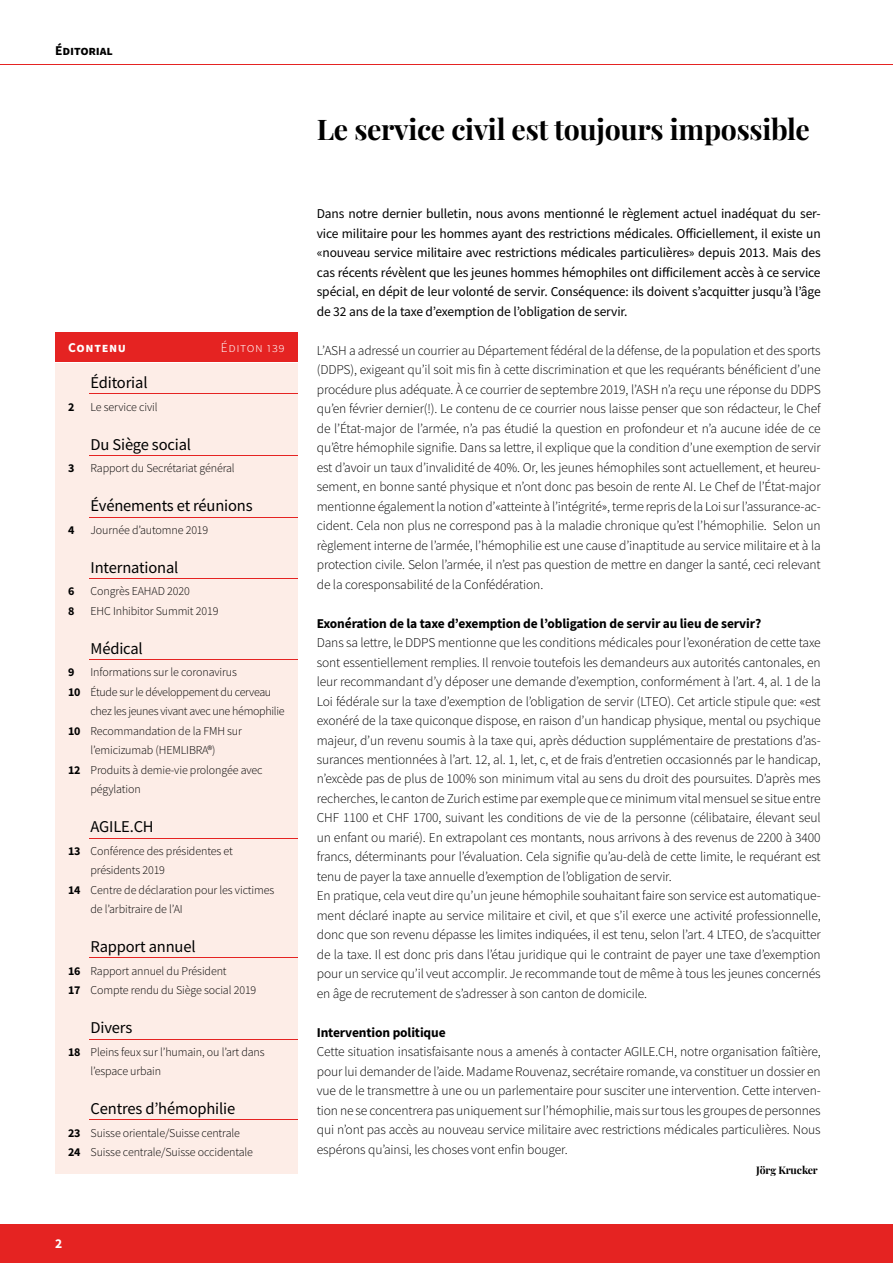
<style>
.page{position:relative;width:893px;height:1263px;background:#fff}
.page>*{position:absolute;margin:0;border:0;box-sizing:border-box;transform-origin:0 0}
.t1{font:700 28.5px "Playfair Display";letter-spacing:-.01em;color:#000}
.t2{font:16.5px "Source Sans Pro";letter-spacing:-.01em;color:#000}
.t3{font:300 13.5px/19.5px "Source Sans Pro";letter-spacing:-.01em;color:#000;text-align:justify}
.t4{font:13.5px/19.5px "Source Sans Pro";letter-spacing:-.01em;color:#000;text-align:justify}
.t5{font:700 13.5px "Source Sans Pro";letter-spacing:-.01em;color:#000}
.t6{font:300 13.5px "Source Sans Pro";letter-spacing:.05em;color:#fff}
.t7{font:700 13.5px "Source Sans Pro";letter-spacing:.05em;color:#fff}
.t8{font:300 12px/19.5px "Source Sans Pro";letter-spacing:-.01em;color:#000}
.t9{font:700 12px "Source Sans Pro";color:#000}
.t10{font:700 10.5px "Playfair Display";letter-spacing:-.01em;color:#000}
.s1{font-weight:700}
</style>
<div class="page">
<div style="left:0;top:1225px;width:893px;height:38px;background:#e52322"></div>
<hr style="left:0;top:64px;width:893px;height:1px;background:#e52322">
<div style="left:55px;top:363px;width:243px;height:811px;background:#fdede7"></div>
<div style="left:55px;top:332px;width:243px;height:30px;background:#e52322"></div>
<hr style="left:89px;top:394px;width:209px;height:1px;background:#e52322">
<hr style="left:89px;top:455px;width:209px;height:1px;background:#e52322">
<hr style="left:89px;top:517px;width:209px;height:1px;background:#e52322">
<hr style="left:89px;top:578px;width:209px;height:1px;background:#e52322">
<hr style="left:89px;top:659px;width:209px;height:1px;background:#e52322">
<hr style="left:89px;top:838px;width:209px;height:1px;background:#e52322">
<hr style="left:89px;top:1039px;width:209px;height:1px;background:#e52322">
<hr style="left:89px;top:1120px;width:209px;height:1px;background:#e52322">
<hr style="left:89px;top:958px;width:209px;height:1px;background:#e52322">
<p class="t5" style="left:55px;top:41px;width:59px">Éditorial</p>
<p class="t7" style="left:68px;top:338px;width:60px">Contenu</p>
<p class="t6" style="left:221px;top:339px;width:66px">Éditon 139</p>
<p class="t2" style="left:91px;top:372px;width:59px">Éditorial</p>
<p class="t9" style="left:68px;top:399px;width:8px">2</p>
<p class="t8" style="left:91px;top:397px;width:69px">Le service civil</p>
<p class="t2" style="left:91px;top:434px;width:102px">Du Siège social</p>
<p class="t9" style="left:68px;top:460px;width:8px">3</p>
<p class="t8" style="left:91px;top:458px;width:146px">Rapport du Secrétariat général</p>
<p class="t2" style="left:91px;top:495px;width:164px">Événements et réunions</p>
<p class="t9" style="left:68px;top:522px;width:8px">4</p>
<p class="t8" style="left:91px;top:520px;width:119px">Journée d’automne 2019</p>
<p class="t2" style="left:91px;top:557px;width:89px">International</p>
<p class="t9" style="left:68px;top:583px;width:8px">6</p>
<p class="t8" style="left:91px;top:581px;width:101px">Congrès EAHAD 2020</p>
<p class="t9" style="left:68px;top:603px;width:8px">8</p>
<p class="t8" style="left:91px;top:601px;width:129px">EHC Inhibitor Summit 2019</p>
<p class="t2" style="left:91px;top:638px;width:54px">Médical</p>
<p class="t9" style="left:68px;top:664px;width:8px">9</p>
<p class="t8" style="left:91px;top:662px;width:148px">Informations sur le coronavirus</p>
<p class="t8" style="left:68px;top:682px;width:205px"><span class="s1">10</span> Étude sur le développement du cerveau</p>
<p class="t8" style="left:91px;top:701px;width:196px">chez les jeunes vivant avec une hémophilie</p>
<p class="t8" style="left:68px;top:721px;width:175px"><span class="s1">10</span> Recommandation de la FMH sur</p>
<p class="t8" style="left:91px;top:740px;width:127px">l’emicizumab (HEMLIBRA®)</p>
<p class="t8" style="left:68px;top:760px;width:196px"><span class="s1">12</span> Produits à demie-vie prolongée avec</p>
<p class="t8" style="left:91px;top:779px;width:52px">pégylation</p>
<p class="t2" style="left:91px;top:816px;width:65px">AGILE.CH</p>
<p class="t8" style="left:68px;top:841px;width:166px"><span class="s1">13</span> Conférence des présidentes et</p>
<p class="t8" style="left:91px;top:860px;width:76px">présidents 2019</p>
<p class="t8" style="left:68px;top:880px;width:208px"><span class="s1">14</span> Centre de déclaration pour les victimes</p>
<p class="t8" style="left:91px;top:899px;width:94px">de l’arbitraire de l’AI</p>
<p class="t2" style="left:91px;top:936px;width:107px">Rapport annuel</p>
<p class="t8" style="left:68px;top:961px;width:190px"><span class="s1">16</span> Rapport annuel du Président<br><span class="s1">17</span> Compte rendu du Siège social 2019</p>
<p class="t2" style="left:91px;top:1017px;width:43px">Divers</p>
<p class="t8" style="left:91px;top:1042px;width:176px;text-indent:-22px"><span class="s1">18</span> Pleins feux sur l’humain, ou l’art dans l’espace urbain</p>
<p class="t2" style="left:91px;top:1098px;width:146px">Centres d’hémophilie</p>
<p class="t8" style="left:68px;top:1123px;width:187px"><span class="s1">23</span> Suisse orientale/Suisse centrale<br><span class="s1">24</span> Suisse centrale/Suisse occidentale</p>
<p class="t7" style="left:55px;top:1234px;width:9px">2</p>
<h1 class="t1" style="left:317px;top:107px;width:495px">Le service civil est toujours impossible</h1>
<p class="t4" style="left:317px;top:204px;width:505px">Dans notre dernier bulletin, nous avons mentionné le règlement actuel inadéquat du ser&shy;vice militaire pour les hommes ayant des restrictions médicales. Officiellement, il existe un «nouveau service militaire avec restrictions médicales particulières» depuis 2013. Mais des cas récents révèlent que les jeunes hommes hémophiles ont difficilement accès à ce service spécial, en dépit de leur volonté de servir. Conséquence: ils doivent s’acquitter jusqu’à l’âge de 32 ans de la taxe d’exemption de l’obligation de servir.</p>
<p class="t3" style="left:317px;top:340px;width:505px">L’ASH a adressé un courrier au Département fédéral de la défense, de la population et des sports (DDPS), exigeant qu’il soit mis fin à cette discrimination et que les requérants bénéficient d’une procédure plus adéquate. À ce courrier de septembre 2019, l’ASH n’a reçu une réponse du DDPS qu’en février dernier(!). Le contenu de ce courrier nous laisse penser que son rédacteur, le Chef de l’État-major de l’armée, n’a pas étudié la question en profondeur et n’a aucune idée de ce qu’être hémophile signifie. Dans sa lettre, il explique que la condition d’une exemption de servir est d’avoir un taux d’invalidité de 40%. Or, les jeunes hémophiles sont actuellement, et heureu&shy;sement, en bonne santé physique et n’ont donc pas besoin de rente AI. Le Chef de l’État-major mentionne également la notion d’«atteinte à l’intégrité», terme repris de la Loi sur l’assurance-ac&shy;cident. Cela non plus ne correspond pas à la maladie chronique qu’est l’hémophilie. Selon un règlement interne de l’armée, l’hémophilie est une cause d’inaptitude au service militaire et à la protection civile. Selon l’armée, il n’est pas question de mettre en danger la santé, ceci relevant de la coresponsabilité de la Confédération.</p>
<p class="t5" style="left:317px;top:614px;width:446px">Exonération de la taxe d’exemption de l’obligation de servir au lieu de servir?</p>
<p class="t3" style="left:317px;top:633px;width:505px;text-align:left">Dans sa lettre, le DDPS mentionne que les conditions médicales pour l’exonération de cette taxe sont essentiellement remplies. Il renvoie toutefois les demandeurs aux autorités cantonales, en leur recommandant d’y déposer une demande d’exemption, conformément à l’art. 4, al. 1 de la Loi fédérale sur la taxe d’exemption de l’obligation de servir (LTEO). Cet article stipule que: «est exonéré de la taxe quiconque dispose, en raison d’un handicap physique, mental ou psychique majeur, d’un revenu soumis à la taxe qui, après déduction supplémentaire de prestations d’as&shy;surances mentionnées à l’art. 12, al. 1, let, c, et de frais d’entretien occasionnés par le handicap, n’excède pas de plus de 100% son minimum vital au sens du droit des poursuites. D’après mes recherches, le canton de Zurich estime par exemple que ce minimum vital mensuel se situe entre CHF 1100 et CHF 1700, suivant les conditions de vie de la personne (célibataire, élevant seul un enfant ou marié). En extrapolant ces montants, nous arrivons à des revenus de 2200 à 3400 francs, déterminants pour l’évaluation. Cela signifie qu’au-delà de cette limite, le requérant est tenu de payer la taxe annuelle d’exemption de l’obligation de servir.<br>En pratique, cela veut dire qu’un jeune hémophile souhaitant faire son service est automatique&shy;ment déclaré inapte au service militaire et civil, et que s’il exerce une activité professionnelle, donc que son revenu dépasse les limites indiquées, il est tenu, selon l’art. 4 LTEO, de s’acquitter de la taxe. Il est donc pris dans l’étau juridique qui le contraint de payer une taxe d’exemption pour un service qu’il veut accomplir. Je recommande tout de même à tous les jeunes concernés en âge de recrutement de s’adresser à son canton de domicile.</p>
<p class="t5" style="left:317px;top:1023px;width:130px">Intervention politique</p>
<p class="t3" style="left:317px;top:1042px;width:505px">Cette situation insatisfaisante nous a amenés à contacter AGILE.CH, notre organisation faîtière, pour lui demander de l’aide. Madame Rouvenaz, secrétaire romande, va constituer un dossier en vue de le transmettre à une ou un parlementaire pour susciter une intervention. Cette interven&shy;tion ne se concentrera pas uniquement sur l’hémophilie, mais sur tous les groupes de personnes qui n’ont pas accès au nouveau service militaire avec restrictions médicales particulières. Nous espérons qu’ainsi, les choses vont enfin bouger.</p>
<p class="t10" style="left:756px;top:1161px;width:63px">Jörg Krucker</p>
</div>
